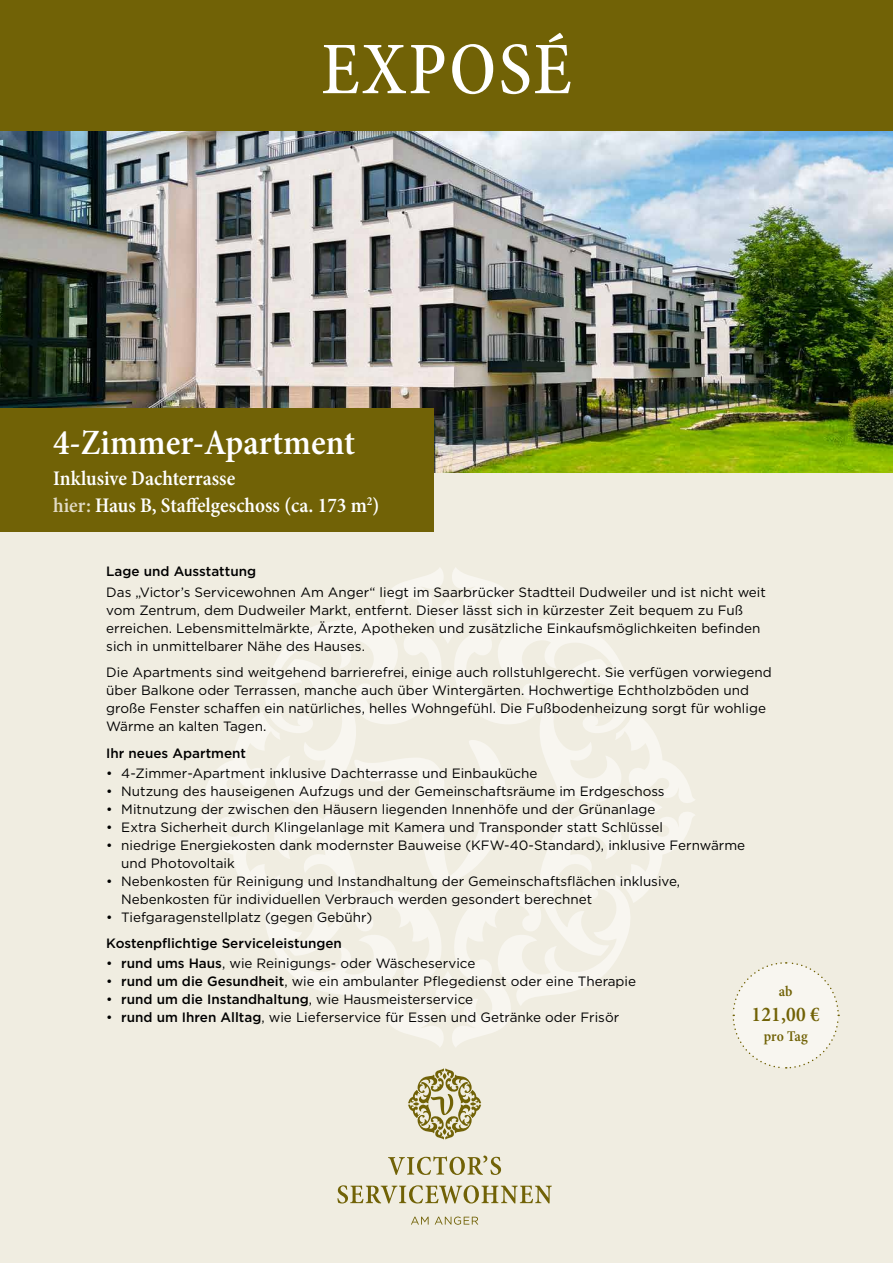
<style>
.page{position:relative;width:893px;height:1263px;background:#fff}
.page>*{position:absolute;margin:0;border:0;box-sizing:border-box;transform-origin:0 0}
.t1{font:500 condensed 75px "Minion Pro";letter-spacing:.03em;color:#fff}
.t2{font:600 condensed 36px "Minion Pro";color:#fff}
.t3{font:600 condensed 21px/27px "Minion Pro";color:#fff}
.t4{font:600 condensed 21px "Minion Pro";color:#716206}
.t5{font:600 condensed 15px "Minion Pro";color:#716206}
.t6{font:13.5px/18px "Gotham";color:#000}
.t7{font:500 13.5px "Gotham";color:#000}
.s1{color:#e2dbc4}
.s2{font-weight:500}
</style>
<div class="page">
<div style="left:0;top:132px;width:893px;height:1131px;background:#f0ede1"></div>
<div style="left:0;top:0;width:893px;height:132px;background:#716206"></div>
<svg style="left:201px;top:568px;width:494px;height:479px"></svg>
<svg style="left:337px;top:1068px;width:215px;height:157px"></svg>
<img style="left:0;top:132px;width:893px;height:340px">
<svg style="left:732px;top:962px;width:108px;height:107px"></svg>
<div style="left:0;top:408px;width:434px;height:123px;background:#716206"></div>
<h1 class="t1" style="left:321px;top:20px;width:252px">EXPOSÉ</h1>
<h2 class="t2" style="left:53px;top:418px;width:303px">4-Zimmer-Apartment</h2>
<h3 class="t3" style="left:53px;top:465px;width:328px">Inklusive Dachterrasse<br><span class="s1">hier:</span> Haus B, Staffelgeschoss (ca. 173 m<sup>2</sup>)</h3>
<p class="t7" style="left:106px;top:563px;width:151px">Lage und Ausstattung</p>
<p class="t6" style="left:106px;top:582px;width:661px">Das „Victor’s Servicewohnen Am Anger“ liegt im Saarbrücker Stadtteil Dudweiler und ist nicht weit vom Zentrum, dem Dudweiler Markt, entfernt. Dieser lässt sich in kürzester Zeit bequem zu Fuß erreichen. Lebensmittelmärkte, Ärzte, Apotheken und zusätzliche Einkaufsmöglichkeiten befinden sich in unmittelbarer Nähe des Hauses.</p>
<p class="t6" style="left:106px;top:663px;width:667px">Die Apartments sind weitgehend barrierefrei, einige auch rollstuhlgerecht. Sie verfügen vorwiegend über Balkone oder Terrassen, manche auch über Wintergärten. Hochwertige Echtholzböden und große Fenster schaffen ein natürliches, helles Wohngefühl. Die Fußbodenheizung sorgt für wohlige Wärme an kalten Tagen.</p>
<p class="t7" style="left:106px;top:744px;width:141px">Ihr neues Apartment</p>
<p class="t6" style="left:106px;top:763px;width:433px">• 4-Zimmer-Apartment inklusive Dachterrasse und Einbauküche</p>
<p class="t6" style="left:106px;top:781px;width:560px">• Nutzung des hauseigenen Aufzugs und der Gemeinschaftsräume im Erdgeschoss</p>
<p class="t6" style="left:106px;top:799px;width:551px">• Mitnutzung der zwischen den Häusern liegenden Innenhöfe und der Grünanlage</p>
<p class="t6" style="left:106px;top:817px;width:558px">• Extra Sicherheit durch Klingelanlage mit Kamera und Transponder statt Schlüssel</p>
<p class="t6" style="left:121px;top:835px;width:625px;text-indent:-15px">• niedrige Energiekosten dank modernster Bauweise (KFW-40-Standard), inklusive Fernwärme und Photovoltaik</p>
<p class="t6" style="left:121px;top:871px;width:560px;text-indent:-15px">• Nebenkosten für Reinigung und Instandhaltung der Gemeinschaftsflächen inklusive,<br>Nebenkosten für individuellen Verbrauch werden gesondert berechnet</p>
<p class="t6" style="left:106px;top:907px;width:268px">• Tiefgaragenstellplatz (gegen Gebühr)</p>
<p class="t7" style="left:106px;top:934px;width:237px">Kostenpflichtige Serviceleistungen</p>
<p class="t6" style="left:106px;top:954px;width:371px">• <span class="s2">rund ums Haus</span>, wie Reinigungs- oder Wäscheservice</p>
<p class="t6" style="left:106px;top:972px;width:531px">• <span class="s2">rund um die Gesundheit</span>, wie ein ambulanter Pflegedienst oder eine Therapie</p>
<p class="t6" style="left:106px;top:990px;width:368px">• <span class="s2">rund um die Instandhaltung</span>, wie Hausmeisterservice</p>
<p class="t6" style="left:106px;top:1008px;width:514px">• <span class="s2">rund um Ihren Alltag</span>, wie Lieferservice für Essen und Getränke oder Frisör</p>
<p class="t5" style="left:779px;top:981px;width:15px">ab</p>
<h3 class="t4" style="left:751px;top:1000px;width:70px">121,00 €</h3>
<p class="t5" style="left:764px;top:1026px;width:45px">pro Tag</p>
</div>
